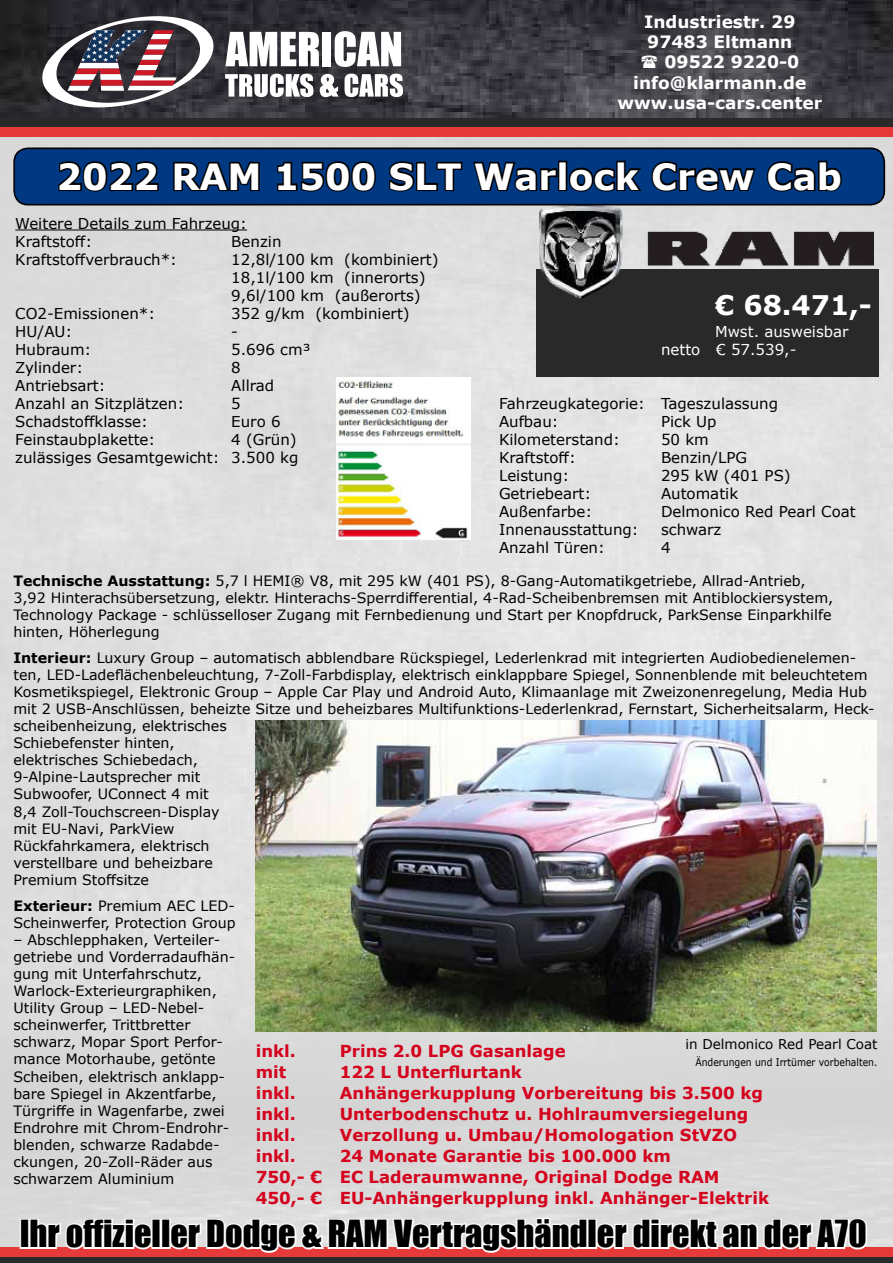
<style>
.page{position:relative;width:893px;height:1263px;background:#fff}
.page>*{position:absolute;margin:0;border:0;box-sizing:border-box;transform-origin:0 0}
.t1{font:700 36px "Verdana";color:#fff}
.t2{font:34.35px "Impact";color:#000}
.t3{font:700 27px "Verdana";color:#fff}
.t4{font:700 16.95px "Verdana";color:#fff}
.t5{font:700 16.5px/21px "Verdana";color:#d4021d}
.t6{font:15px/18px "Verdana";color:#000}
.t7{font:15px/18px "Verdana";color:#fff}
.t8{font:14.25px/17.1px "Verdana";color:#000}
.t9{font:13.5px "Verdana";color:#000}
.t10{font:10.5px "Verdana";color:#000;scale:.88 1}
.s1{font-weight:700}
</style>
<div class="page">
<img style="left:0;top:136px;width:892px;height:1111px">
<div style="left:536px;top:269px;width:342px;height:108px;background:#282928"></div>
<hr style="left:15px;top:230px;width:232px;height:1px;background:#000">
<img style="left:336px;top:377px;width:134px;height:163px">
<img style="left:539px;top:205px;width:335px;height:93px">
<div style="left:0;top:117px;width:893px;height:19px;background:#e63a3a"></div>
<div style="left:0;top:86px;width:893px;height:41px;background:#282928"></div>
<img style="left:0;top:0;width:892px;height:117px">
<svg style="left:42px;top:16px;width:361px;height:91px"></svg>
<div style="left:0;top:1247px;width:893px;height:16px;background:#e63a3a"></div>
<div style="left:0;top:1257px;width:893px;height:6px;background:#282928"></div>
<div style="left:20px;top:1219px;width:10px;height:30px;border:3px solid #fff"></div>
<svg style="left:28px;top:1217px;width:126px;height:33px"></svg>
<div style="left:151px;top:1219px;width:10px;height:30px;border:3px solid #fff"></div>
<div style="left:161px;top:1219px;width:10px;height:30px;border:3px solid #fff"></div>
<svg style="left:168px;top:1184px;width:701px;height:69px"></svg>
<div style="left:14px;top:148px;width:870px;height:57px;background:#003882;border-radius:14px"></div>
<div style="left:13px;top:147px;width:872px;height:58px;border:2px solid #000;border-radius:14px"></div>
<svg style="left:58px;top:161px;width:101px;height:31px"></svg>
<svg style="left:173px;top:161px;width:87px;height:30px"></svg>
<svg style="left:277px;top:161px;width:99px;height:31px"></svg>
<svg style="left:389px;top:161px;width:74px;height:31px"></svg>
<svg style="left:473px;top:160px;width:86px;height:32px"></svg>
<div style="left:558px;top:161px;width:9px;height:30px;border:3px solid #000"></div>
<svg style="left:567px;top:160px;width:189px;height:32px"></svg>
<svg style="left:767px;top:160px;width:75px;height:32px"></svg>
<img style="left:256px;top:720px;width:621px;height:311px">
<svg style="left:642px;top:56px;width:15px;height:12px"></svg>
<p class="t4" style="left:644px;top:9px;width:153px">Industriestr. 29</p>
<p class="t4" style="left:647px;top:30px;width:147px">97483 Eltmann</p>
<p class="t4" style="left:664px;top:50px;width:136px">09522 9220-0</p>
<p class="t4" style="left:633px;top:71px;width:175px">info@klarmann.de</p>
<p class="t4" style="left:617px;top:91px;width:206px">www.usa-cars.center</p>
<h1 class="t1" style="left:57px;top:151px;width:787px">2022 RAM 1500 SLT Warlock Crew Cab</h1>
<p class="t6" style="left:15px;top:214px;width:233px">Weitere Details zum Fahrzeug:<br>Kraftstoff:</p>
<p class="t6" style="left:231px;top:232px;width:52px">Benzin</p>
<p class="t6" style="left:15px;top:250px;width:163px">Kraftstoffverbrauch*:</p>
<p class="t6" style="left:231px;top:250px;width:209px">12,8l/100 km (kombiniert)<br>18,1l/100 km (innerorts)<br>9,6l/100 km (außerorts)</p>
<p class="t6" style="left:15px;top:304px;width:141px">CO2-Emissionen*:</p>
<p class="t6" style="left:231px;top:304px;width:180px">352 g/km (kombiniert)</p>
<p class="t6" style="left:15px;top:322px;width:59px">HU/AU:</p>
<p class="t6" style="left:231px;top:322px;width:8px">-</p>
<p class="t6" style="left:15px;top:340px;width:78px">Hubraum:</p>
<p class="t6" style="left:231px;top:340px;width:81px">5.696 cm³</p>
<p class="t6" style="left:15px;top:358px;width:69px">Zylinder:</p>
<p class="t6" style="left:231px;top:358px;width:11px">8</p>
<p class="t6" style="left:15px;top:376px;width:92px">Antriebsart:</p>
<p class="t6" style="left:231px;top:376px;width:44px">Allrad</p>
<p class="t6" style="left:15px;top:394px;width:170px">Anzahl an Sitzplätzen:</p>
<p class="t6" style="left:231px;top:394px;width:11px">5</p>
<p class="t6" style="left:15px;top:412px;width:134px">Schadstoffklasse:</p>
<p class="t6" style="left:231px;top:412px;width:51px">Euro 6</p>
<p class="t6" style="left:15px;top:430px;width:142px">Feinstaubplakette:</p>
<p class="t6" style="left:15px;top:430px;width:285px;text-align:right">4 (Grün)<br>zulässiges Gesamtgewicht: 3.500 kg</p>
<h3 class="t3" style="left:715px;top:286px;width:158px">€ 68.471,-</h3>
<p class="t7" style="left:661px;top:322px;width:189px;text-indent:54px">Mwst. ausweisbar netto € 57.539,-</p>
<p class="t6" style="left:499px;top:394px;width:281px">Fahrzeugkategorie: Tageszulassung<br>Aufbau:</p>
<p class="t6" style="left:661px;top:412px;width:57px">Pick Up</p>
<p class="t6" style="left:499px;top:430px;width:122px">Kilometerstand:</p>
<p class="t6" style="left:661px;top:430px;width:49px">50 km</p>
<p class="t6" style="left:499px;top:448px;width:78px">Kraftstoff:</p>
<p class="t6" style="left:661px;top:448px;width:88px">Benzin/LPG</p>
<p class="t6" style="left:499px;top:466px;width:72px">Leistung:</p>
<p class="t6" style="left:661px;top:466px;width:131px">295 kW (401 PS)</p>
<p class="t6" style="left:499px;top:484px;width:94px">Getriebeart:</p>
<p class="t6" style="left:661px;top:484px;width:79px">Automatik</p>
<p class="t6" style="left:499px;top:502px;width:95px">Außenfarbe:</p>
<p class="t6" style="left:661px;top:502px;width:196px">Delmonico Red Pearl Coat</p>
<p class="t6" style="left:499px;top:520px;width:141px">Innenausstattung:</p>
<p class="t6" style="left:661px;top:520px;width:62px">schwarz</p>
<p class="t6" style="left:499px;top:538px;width:107px">Anzahl Türen:</p>
<p class="t6" style="left:661px;top:538px;width:11px">4</p>
<p class="t8" style="left:13px;top:572px;width:821px"><span class="s1">Technische Ausstattung:</span> 5,7 l HEMI® V8, mit 295 kW (401 PS), 8-Gang-Automatikgetriebe, Allrad-Antrieb, 3,92 Hinterachsübersetzung, elektr. Hinterachs-Sperrdifferential, 4-Rad-Scheibenbremsen mit Antiblockiersystem, Technology Package - schlüsselloser Zugang mit Fernbedienung und Start per Knopfdruck, ParkSense Einparkhilfe hinten, Höherlegung</p>
<p class="t8" style="left:13px;top:649px;width:863px"><span class="s1">Interieur:</span> Luxury Group – automatisch abblendbare Rückspiegel, Lederlenkrad mit integrierten Audiobedienelemen&shy;ten, LED-Ladeflächenbeleuchtung, 7-Zoll-Farbdisplay, elektrisch einklappbare Spiegel, Sonnenblende mit beleuchtetem Kosmetikspiegel, Elektronic Group – Apple Car Play und Android Auto, Klimaanlage mit Zweizonenregelung, Media Hub mit 2 USB-Anschlüssen, beheizte Sitze und beheizbares Multifunktions-Lederlenkrad, Fernstart, Sicherheitsalarm, Heck-</p>
<p class="t8" style="left:13px;top:717px;width:215px">scheibenheizung, elektrisches<br>Schiebefenster hinten, elektrisches Schiebedach,<br>9-Alpine-Lautsprecher mit<br>Subwoofer, UConnect 4 mit<br>8,4 Zoll-Touchscreen-Display mit EU-Navi, ParkView<br>Rückfahrkamera, elektrisch verstellbare und beheizbare<br>Premium Stoffsitze</p>
<p class="t8" style="left:13px;top:897px;width:224px"><span class="s1">Exterieur:</span> Premium AEC LED-<br>Scheinwerfer, Protection Group</p>
<p class="t8" style="left:13px;top:931px;width:223px">– Abschlepphaken, Verteiler&shy;getriebe und Vorderradaufhän&shy;gung mit Unterfahrschutz,<br>Warlock-Exterieurgraphiken,<br>Utility Group – LED-Nebel&shy;scheinwerfer, Trittbretter schwarz, Mopar Sport Perfor&shy;mance Motorhaube, getönte<br>Scheiben, elektrisch anklapp&shy;bare Spiegel in Akzentfarbe,<br>Türgriffe in Wagenfarbe, zwei<br>Endrohre mit Chrom-Endrohr&shy;blenden, schwarze Radabde&shy;ckungen, 20-Zoll-Räder aus schwarzem Aluminium</p>
<p class="t9" style="left:685px;top:1035px;width:194px">in Delmonico Red Pearl Coat</p>
<p class="t5" style="left:256px;top:1040px;width:42px">inkl.</p>
<p class="t5" style="left:340px;top:1040px;width:227px">Prins 2.0 LPG Gasanlage</p>
<p class="t5" style="left:256px;top:1061px;width:32px">mit</p>
<p class="t5" style="left:340px;top:1061px;width:184px">122 L Unterflurtank</p>
<p class="t5" style="left:256px;top:1082px;width:42px">inkl.</p>
<p class="t5" style="left:340px;top:1082px;width:425px">Anhängerkupplung Vorbereitung bis 3.500 kg</p>
<p class="t5" style="left:256px;top:1103px;width:42px">inkl.</p>
<p class="t5" style="left:340px;top:1103px;width:410px">Unterbodenschutz u. Hohlraumversiegelung</p>
<p class="t5" style="left:256px;top:1124px;width:42px">inkl.</p>
<p class="t5" style="left:340px;top:1124px;width:399px">Verzollung u. Umbau/Homologation StVZO</p>
<p class="t5" style="left:256px;top:1145px;width:42px">inkl.</p>
<p class="t10" style="left:695px;top:1054px;width:208px">Änderungen und Irrtümer vorbehalten.</p>
<p class="t5" style="left:256px;top:1145px;width:515px;text-indent:84px">24 Monate Garantie bis 100.000 km<br>750,- € EC Laderaumwanne, Original Dodge RAM<br>450,- € EU-Anhängerkupplung inkl. Anhänger-Elektrik</p>
<h2 class="t2" style="left:20px;top:1207px;width:848px">Ihr offizieller Dodge &amp; RAM Vertragshändler direkt an der A70</h2>
</div>
